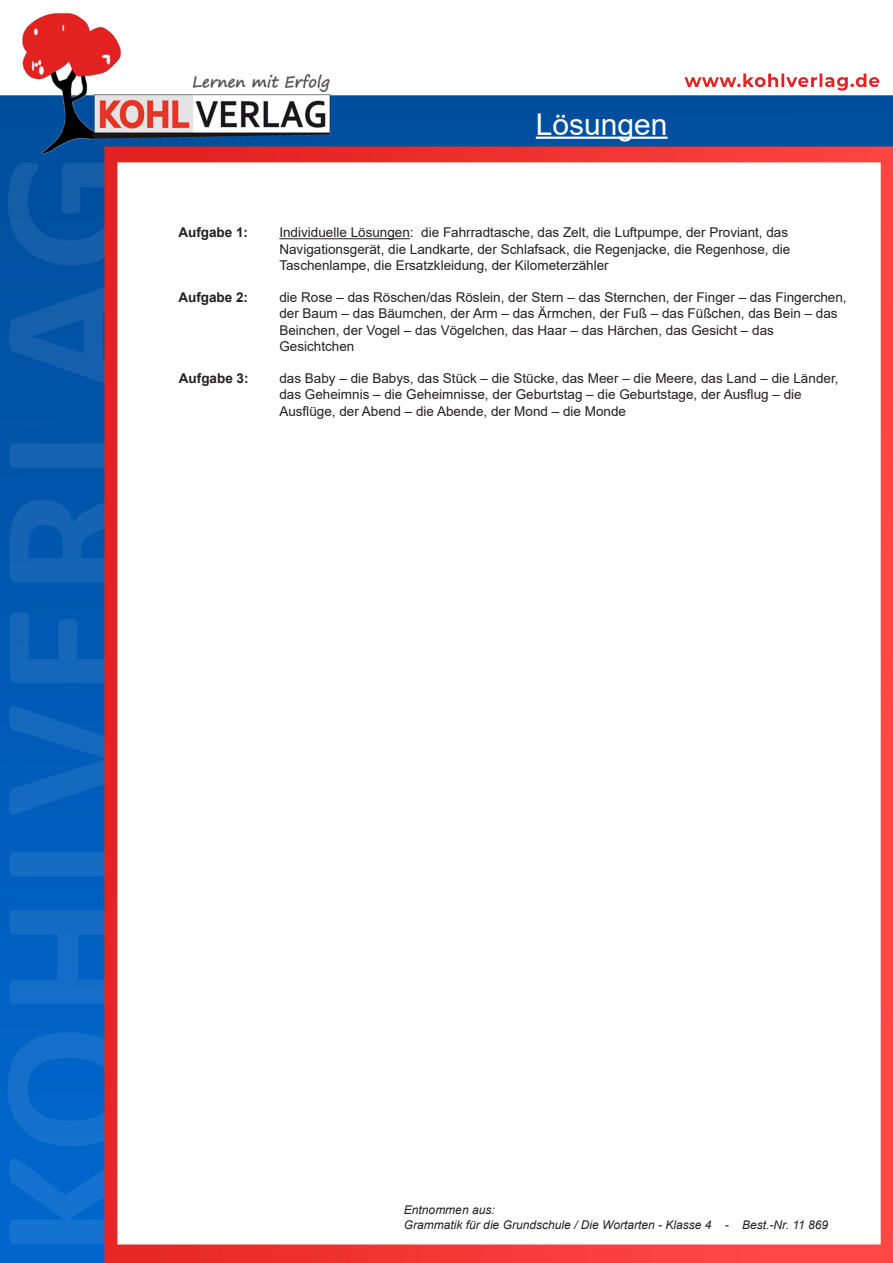
<style>
.page{position:relative;width:893px;height:1263px;background:#fff}
.page>*{position:absolute;margin:0;border:0;box-sizing:border-box;transform-origin:0 0}
.t1{font:30px "Arial";color:#fff}
.t2{font:13.5px/16.2px "Arial";color:#231f20}
.t3{font:700 13.5px "Arial";color:#231f20}
.t4{font:italic 12px/14.4px "Arial";color:#231f20}
</style>
<div class="page">
<img style="left:0;top:13px;width:893px;height:1250px">
<hr style="left:536px;top:137px;width:132px;height:2px;background:#fff">
<hr style="left:279px;top:238px;width:131px;height:1px;background:#231f20">
<h1 class="t1" style="left:536px;top:103px;width:133px">Lösungen</h1>
<p class="t3" style="left:178px;top:223px;width:71px">Aufgabe 1:</p>
<p class="t2" style="left:279px;top:224px;width:513px">Individuelle Lösungen: die Fahrradtasche, das Zelt, die Luftpumpe, der Proviant, das<br>Navigationsgerät, die Landkarte, der Schlafsack, die Regenjacke, die Regenhose, die<br>Taschenlampe, die Ersatzkleidung, der Kilometerzähler</p>
<p class="t3" style="left:178px;top:288px;width:71px">Aufgabe 2:</p>
<p class="t2" style="left:279px;top:289px;width:569px">die Rose – das Röschen/das Röslein, der Stern – das Sternchen, der Finger – das Fingerchen, der Baum – das Bäumchen, der Arm – das Ärmchen, der Fuß – das Füßchen, das Bein – das Beinchen, der Vogel – das Vögelchen, das Haar – das Härchen, das Gesicht – das Gesichtchen</p>
<p class="t3" style="left:179px;top:369px;width:71px">Aufgabe 3:</p>
<p class="t2" style="left:279px;top:370px;width:561px">das Baby – die Babys, das Stück – die Stücke, das Meer – die Meere, das Land – die Länder, das Geheimnis – die Geheimnisse, der Geburtstag – die Geburtstage, der Ausflug – die<br>Ausflüge, der Abend – die Abende, der Mond – die Monde</p>
<p class="t4" style="left:404px;top:1203px;width:426px">Entnommen aus:<br>Grammatik für die Grundschule / Die Wortarten - Klasse 4 - Best.-Nr. 11 869</p>
</div>
